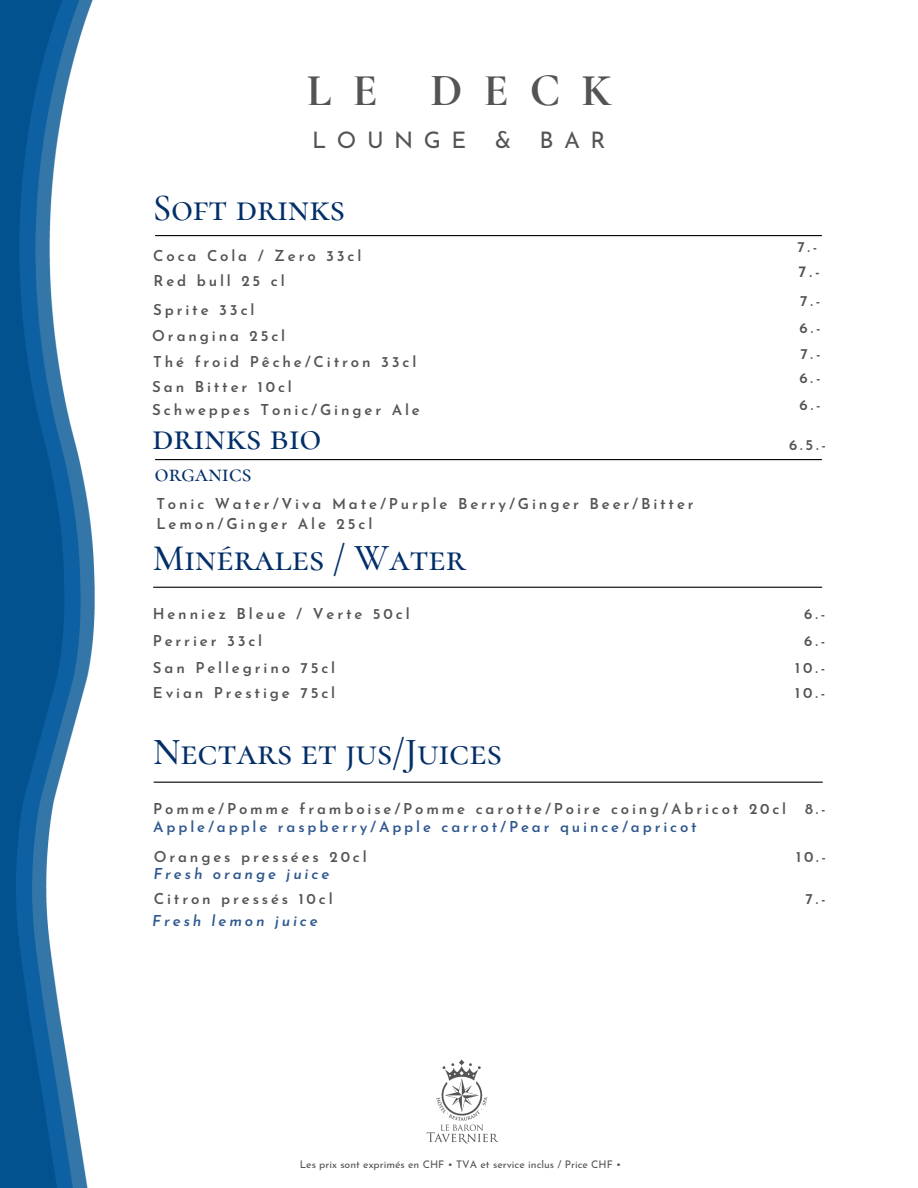
<style>
.page{position:relative;width:918px;height:1188px;background:#fff}
.page>*{position:absolute;margin:0;border:0;box-sizing:border-box;transform-origin:0 0}
.t1{font:700 45.6px "Cormorant SC";letter-spacing:.46em;color:#545454}
.t2{font:500 37.35px "Cormorant SC";color:#032f69}
.t3{font:500 24px "Cormorant SC";color:#032f69}
.t4{font:22.8px "Josefin Sans";letter-spacing:.46em;color:#545454}
.t5{font:600 15.9px "Josefin Sans";color:#545454}
.t6{font:600 15px/20.2px "Josefin Sans";letter-spacing:.19em;color:#545454}
.t7{font:600 15px "Josefin Sans";letter-spacing:.19em;color:#2f588f}
.t8{font:italic 600 15px "Josefin Sans";letter-spacing:.19em;color:#2f588f}
.t9{font:10.5px "Josefin Sans";color:#545454}
</style>
<div class="page">
<hr style="left:156px;top:235px;width:666px;height:1px;background:#000">
<hr style="left:154px;top:587px;width:668px;height:1px;background:#000">
<hr style="left:154px;top:782px;width:668px;height:1px;background:#000">
<img style="left:426px;top:1059px;width:73px;height:85px">
<img style="left:0;top:0;width:95px;height:1188px">
<hr style="left:156px;top:459px;width:666px;height:1px;background:#000">
<p class="t1" style="left:307px;top:63px;width:306px">LE DECK</p>
<p class="t4" style="left:312px;top:131px;width:295px">LOUNGE &amp; BAR</p>
<p class="t2" style="left:153px;top:185px;width:193px">Soft drinks</p>
<p class="t6" style="left:153px;top:247px;width:210px">Coca Cola / Zero 33cl</p>
<p class="t6" style="left:154px;top:272px;width:133px">Red bull 25 cl</p>
<p class="t6" style="left:153px;top:301px;width:103px">Sprite 33cl</p>
<p class="t6" style="left:152px;top:327px;width:134px">Orangina 25cl</p>
<p class="t6" style="left:153px;top:354px;width:265px">Thé froid Pêche/Citron 33cl</p>
<p class="t6" style="left:152px;top:378px;width:141px">San Bitter 10cl</p>
<p class="t6" style="left:797px;top:238px;width:22px">7.-</p>
<p class="t5" style="left:798px;top:265px;width:23px">7.-</p>
<p class="t6" style="left:800px;top:293px;width:22px">7.-</p>
<p class="t6" style="left:800px;top:319px;width:23px">6.-</p>
<p class="t6" style="left:800px;top:345px;width:22px">7.-</p>
<p class="t6" style="left:800px;top:369px;width:23px">6.-</p>
<p class="t6" style="left:152px;top:401px;width:269px">Schweppes Tonic/Ginger Ale</p>
<p class="t6" style="left:800px;top:396px;width:23px">6.-</p>
<p class="t2" style="left:152px;top:415px;width:170px">drinks bio</p>
<p class="t3" style="left:155px;top:459px;width:98px">organics</p>
<p class="t6" style="left:156px;top:495px;width:539px">Tonic Water/Viva Mate/Purple Berry/Ginger Beer/Bitter<br>Lemon/Ginger Ale 25cl</p>
<p class="t2" style="left:153px;top:535px;width:315px">Minérales / Water</p>
<p class="t6" style="left:153px;top:606px;width:258px">Henniez Bleue / Verte 50cl</p>
<p class="t6" style="left:789px;top:436px;width:39px">6.5.-</p>
<p class="t6" style="left:804px;top:606px;width:23px">6.-</p>
<p class="t6" style="left:153px;top:632px;width:111px">Perrier 33cl</p>
<p class="t6" style="left:804px;top:632px;width:23px">6.-</p>
<p class="t6" style="left:153px;top:660px;width:184px">San Pellegrino 75cl</p>
<p class="t6" style="left:795px;top:660px;width:32px">10.-</p>
<p class="t6" style="left:153px;top:685px;width:184px">Evian Prestige 75cl</p>
<p class="t6" style="left:795px;top:685px;width:32px">10.-</p>
<p class="t2" style="left:153px;top:730px;width:350px">Nectars et jus/Juices</p>
<p class="t6" style="left:153px;top:801px;width:635px">Pomme/Pomme framboise/Pomme carotte/Poire coing/Abricot 20cl</p>
<p class="t7" style="left:153px;top:821px;width:545px">Apple/apple raspberry/Apple carrot/Pear quince/apricot</p>
<p class="t6" style="left:805px;top:801px;width:22px">8.-</p>
<p class="t6" style="left:154px;top:848px;width:214px">Oranges pressées 20cl</p>
<p class="t6" style="left:796px;top:848px;width:32px">10.-</p>
<p class="t8" style="left:154px;top:868px;width:177px">Fresh orange juice</p>
<p class="t6" style="left:154px;top:891px;width:180px">Citron pressés 10cl</p>
<p class="t6" style="left:806px;top:891px;width:22px">7.-</p>
<p class="t8" style="left:152px;top:914px;width:167px">Fresh lemon juice</p>
<p class="t9" style="left:300px;top:1160px;width:323px">Les prix sont exprimés en CHF • TVA et service inclus / Price CHF •</p>
</div>
